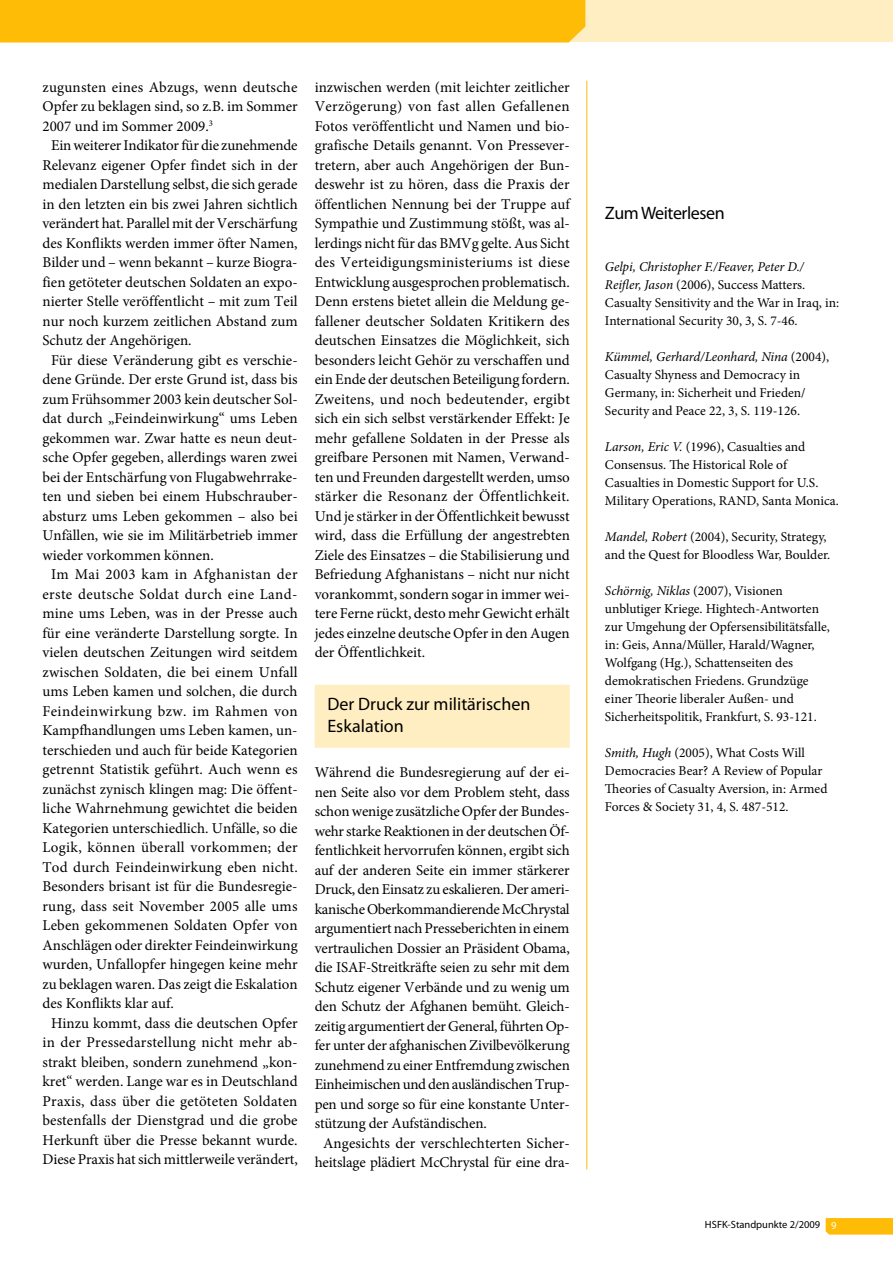
<style>
.page{position:relative;width:893px;height:1263px;background:#fff}
.page>*{position:absolute;margin:0;border:0;box-sizing:border-box;transform-origin:0 0}
.t1{font:18px/22.5px "Myriad Pro";color:#000}
.t2{font:18px "Myriad Pro";letter-spacing:-.025em;color:#000}
.t3{font:15px/19.5px "Minion Pro";color:#000;text-align:justify}
.t4{font:15px "Minion Pro";letter-spacing:-.02em;color:#000}
.t5{font:15px "Minion Pro";letter-spacing:.03em;color:#000}
.t6{font:15px "Minion Pro";letter-spacing:.025em;color:#000}
.t7{font:15px "Minion Pro";letter-spacing:.02em;color:#000}
.t8{font:13.5px/18px "Minion Pro";color:#000}
.t9{font:10.5px "Myriad Pro";color:#000}
.s1{font-style:italic}
.s2{color:#fff}
</style>
<div class="page">
<svg style="left:826px;top:1218px;width:67px;height:16px"></svg>
<div style="left:529px;top:0;width:364px;height:42px;background:#ffeec1"></div>
<div style="left:0;top:0;width:585px;height:43px;background:#ffbc07"></div>
<hr style="left:586px;top:81px;width:1px;height:1088px;background:#ffbc07">
<div style="left:315px;top:685px;width:255px;height:63px;background:#ffeec1"></div>
<p class="t3" style="left:43px;top:77px;width:256px">zugunsten eines Abzugs, wenn deutsche</p>
<p class="t3" style="left:43px;top:97px;width:257px">Opfer zu beklagen sind, so z.B. im Sommer</p>
<p class="t3" style="left:43px;top:116px;width:172px">2007 und im Sommer 2009.<sup>3</sup></p>
<p class="t3" style="left:51px;top:136px;width:248px">Ein weiterer Indikator für die zunehmende</p>
<p class="t3" style="left:43px;top:155px;width:257px">Relevanz eigener Opfer findet sich in der</p>
<p class="t3" style="left:43px;top:175px;width:256px">medialen Darstellung selbst, die sich gerade</p>
<p class="t3" style="left:43px;top:194px;width:257px">in den letzten ein bis zwei Jahren sichtlich</p>
<p class="t3" style="left:43px;top:214px;width:256px">verändert hat. Parallel mit der Verschärfung</p>
<p class="t3" style="left:43px;top:233px;width:257px">des Konflikts werden immer öfter Namen,</p>
<p class="t3" style="left:43px;top:253px;width:257px">Bilder und – wenn bekannt – kurze Biogra-</p>
<p class="t3" style="left:43px;top:272px;width:257px">fien getöteter deutschen Soldaten an expo-</p>
<p class="t3" style="left:43px;top:292px;width:257px">nierter Stelle veröffentlicht – mit zum Teil</p>
<p class="t3" style="left:43px;top:311px;width:257px">nur noch kurzem zeitlichen Abstand zum</p>
<p class="t3" style="left:43px;top:331px;width:151px">Schutz der Angehörigen.</p>
<p class="t3" style="left:51px;top:350px;width:248px">Für diese Veränderung gibt es verschie-</p>
<p class="t3" style="left:43px;top:370px;width:257px">dene Gründe. Der erste Grund ist, dass bis</p>
<p class="t3" style="left:43px;top:389px;width:257px">zum Frühsommer 2003 kein deutscher Sol-</p>
<p class="t3" style="left:43px;top:409px;width:257px">dat durch „Feindeinwirkung“ ums Leben</p>
<p class="t3" style="left:43px;top:428px;width:257px">gekommen war. Zwar hatte es neun deut-</p>
<p class="t3" style="left:43px;top:448px;width:257px">sche Opfer gegeben, allerdings waren zwei</p>
<p class="t3" style="left:43px;top:467px;width:257px">bei der Entschärfung von Flugabwehrrake-</p>
<p class="t3" style="left:43px;top:487px;width:257px">ten und sieben bei einem Hubschrauber-</p>
<p class="t3" style="left:43px;top:506px;width:257px">absturz ums Leben gekommen – also bei</p>
<p class="t3" style="left:43px;top:526px;width:257px">Unfällen, wie sie im Militärbetrieb immer</p>
<p class="t3" style="left:43px;top:545px;width:173px">wieder vorkommen können.</p>
<p class="t5" style="left:51px;top:564px;width:248px">Im Mai 2003 kam in Afghanistan der</p>
<p class="t6" style="left:43px;top:584px;width:257px">erste deutsche Soldat durch eine Land-</p>
<p class="t3" style="left:43px;top:604px;width:257px">mine ums Leben, was in der Presse auch</p>
<p class="t3" style="left:43px;top:623px;width:257px">für eine veränderte Darstellung sorgte. In</p>
<p class="t3" style="left:43px;top:643px;width:257px">vielen deutschen Zeitungen wird seitdem</p>
<p class="t3" style="left:43px;top:662px;width:257px">zwischen Soldaten, die bei einem Unfall</p>
<p class="t3" style="left:43px;top:682px;width:257px">ums Leben kamen und solchen, die durch</p>
<p class="t5" style="left:43px;top:701px;width:257px">Feindeinwirkung bzw. im Rahmen von</p>
<p class="t3" style="left:43px;top:721px;width:257px">Kampfhandlungen ums Leben kamen, un-</p>
<p class="t3" style="left:43px;top:740px;width:257px">terschieden und auch für beide Kategorien</p>
<p class="t3" style="left:43px;top:760px;width:257px">getrennt Statistik geführt. Auch wenn es</p>
<p class="t3" style="left:43px;top:779px;width:257px">zunächst zynisch klingen mag: Die öffent-</p>
<p class="t3" style="left:43px;top:799px;width:257px">liche Wahrnehmung gewichtet die beiden</p>
<p class="t3" style="left:43px;top:818px;width:257px">Kategorien unterschiedlich. Unfälle, so die</p>
<p class="t7" style="left:43px;top:837px;width:257px">Logik, können überall vorkommen; der</p>
<p class="t3" style="left:43px;top:857px;width:257px">Tod durch Feindeinwirkung eben nicht.</p>
<p class="t3" style="left:43px;top:877px;width:257px">Besonders brisant ist für die Bundesregie-</p>
<p class="t3" style="left:43px;top:896px;width:257px">rung, dass seit November 2005 alle ums</p>
<p class="t3" style="left:43px;top:916px;width:257px">Leben gekommenen Soldaten Opfer von</p>
<p class="t3" style="left:43px;top:935px;width:257px">Anschlägen oder direkter Feindeinwirkung</p>
<p class="t3" style="left:43px;top:955px;width:257px">wurden, Unfallopfer hingegen keine mehr</p>
<p class="t3" style="left:43px;top:974px;width:257px">zu beklagen waren. Das zeigt die Eskalation</p>
<p class="t3" style="left:43px;top:994px;width:133px">des Konflikts klar auf.</p>
<p class="t3" style="left:51px;top:1013px;width:248px">Hinzu kommt, dass die deutschen Opfer</p>
<p class="t3" style="left:43px;top:1033px;width:257px">in der Pressedarstellung nicht mehr ab-</p>
<p class="t3" style="left:43px;top:1052px;width:257px">strakt bleiben, sondern zunehmend „kon-</p>
<p class="t3" style="left:43px;top:1072px;width:257px">kret“ werden. Lange war es in Deutschland</p>
<p class="t3" style="left:43px;top:1091px;width:256px">Praxis, dass über die getöteten Soldaten</p>
<p class="t3" style="left:43px;top:1111px;width:257px">bestenfalls der Dienstgrad und die grobe</p>
<p class="t3" style="left:43px;top:1130px;width:257px">Herkunft über die Presse bekannt wurde.</p>
<p class="t3" style="left:43px;top:1150px;width:257px">Diese Praxis hat sich mittlerweile verändert,</p>
<p class="t3" style="left:315px;top:77px;width:257px">inzwischen werden (mit leichter zeitlicher Verzögerung) von fast allen Gefallenen Fotos veröffentlicht und Namen und bio&shy;grafische Details genannt. Von Pressever&shy;tretern, aber auch Angehörigen der Bun&shy;deswehr ist zu hören, dass die Praxis der öffentlichen Nennung bei der Truppe auf Sympathie und Zustimmung stößt, was al&shy;lerdings nicht für das BMVg gelte. Aus Sicht des Verteidigungsministeriums ist diese Entwicklung ausgesprochen problematisch.<br>Denn erstens bietet allein die Meldung ge&shy;fallener deutscher Soldaten Kritikern des deutschen Einsatzes die Möglichkeit, sich besonders leicht Gehör zu verschaffen und ein Ende der deutschen Beteiligung fordern.<br>Zweitens, und noch bedeutender, ergibt sich ein sich selbst verstärkender Effekt: Je mehr gefallene Soldaten in der Presse als greifbare Personen mit Namen, Verwand&shy;ten und Freunden dargestellt werden, umso stärker die Resonanz der Öffentlichkeit.<br>Und je stärker in der Öffentlichkeit bewusst wird, dass die Erfüllung der angestrebten Ziele des Einsatzes – die Stabilisierung und Befriedung Afghanistans – nicht nur nicht vorankommt, sondern sogar in immer wei&shy;tere Ferne rückt, desto mehr Gewicht erhält jedes einzelne deutsche Opfer in den Augen der Öffentlichkeit.</p>
<p class="t1" style="left:327px;top:692px;width:204px">Der Druck zur militärischen<br>Eskalation</p>
<p class="t3" style="left:315px;top:762px;width:257px">Während die Bundesregierung auf der ei-</p>
<p class="t3" style="left:315px;top:782px;width:257px">nen Seite also vor dem Problem steht, dass</p>
<p class="t3" style="left:315px;top:801px;width:257px">schon wenige zusätzliche Opfer der Bundes-</p>
<p class="t3" style="left:315px;top:821px;width:257px">wehr starke Reaktionen in der deutschen Öf-</p>
<p class="t3" style="left:315px;top:840px;width:257px">fentlichkeit hervorrufen können, ergibt sich</p>
<p class="t3" style="left:315px;top:860px;width:257px">auf der anderen Seite ein immer stärkerer</p>
<p class="t3" style="left:315px;top:879px;width:257px">Druck, den Einsatz zu eskalieren. Der ameri-</p>
<p class="t4" style="left:315px;top:899px;width:257px">kanische Oberkommandierende McChrystal</p>
<p class="t3" style="left:315px;top:918px;width:256px">argumentiert nach Presseberichten in einem</p>
<p class="t3" style="left:315px;top:938px;width:257px">vertraulichen Dossier an Präsident Obama,</p>
<p class="t3" style="left:315px;top:957px;width:257px">die ISAF-Streitkräfte seien zu sehr mit dem</p>
<p class="t3" style="left:315px;top:977px;width:257px">Schutz eigener Verbände und zu wenig um</p>
<p class="t3" style="left:315px;top:996px;width:257px">den Schutz der Afghanen bemüht. Gleich-</p>
<p class="t3" style="left:315px;top:1016px;width:256px">zeitig argumentiert der General, führten Op-</p>
<p class="t3" style="left:315px;top:1035px;width:257px">fer unter der afghanischen Zivilbevölkerung</p>
<p class="t3" style="left:315px;top:1055px;width:257px">zunehmend zu einer Entfremdung zwischen</p>
<p class="t4" style="left:315px;top:1074px;width:257px">Einheimischen und den ausländischen Trup-</p>
<p class="t3" style="left:315px;top:1094px;width:257px">pen und sorge so für eine konstante Unter-</p>
<p class="t3" style="left:315px;top:1113px;width:174px">stützung der Aufständischen.</p>
<p class="t3" style="left:323px;top:1133px;width:248px">Angesichts der verschlechterten Sicher-</p>
<p class="t3" style="left:315px;top:1152px;width:257px">heitslage plädiert McChrystal für eine dra-</p>
<p class="t2" style="left:605px;top:202px;width:121px">Zum Weiterlesen</p>
<p class="t8" style="left:605px;top:258px;width:236px"><span class="s1">Gelpi, Christopher F./Feaver, Peter D./ Reifler, Jason</span> (2006), Success Matters.<br>Casualty Sensitivity and the War in Iraq, in:<br>International Security 30, 3, S. 7-46.</p>
<p class="t8" style="left:605px;top:348px;width:226px"><span class="s1">Kümmel, Gerhard/Leonhard, Nina</span> (2004), Casualty Shyness and Democracy in Germany, in: Sicherheit und Frieden/ Security and Peace 22, 3, S. 119-126.</p>
<p class="t8" style="left:605px;top:438px;width:235px"><span class="s1">Larson, Eric V.</span> (1996), Casualties and Consensus. The Historical Role of Casualties in Domestic Support for U.S.<br>Military Operations, RAND, Santa Monica.</p>
<p class="t8" style="left:605px;top:528px;width:227px"><span class="s1">Mandel, Robert</span> (2004), Security, Strategy, and the Quest for Bloodless War, Boulder.</p>
<p class="t8" style="left:605px;top:582px;width:226px"><span class="s1">Schörnig, Niklas</span> (2007), Visionen unblutiger Kriege. Hightech-Antworten zur Umgehung der Opfersensibilitätsfalle, in: Geis, Anna/Müller, Harald/Wagner, Wolfgang (Hg.), Schattenseiten des demokratischen Friedens. Grundzüge einer Theorie liberaler Außen- und Sicherheitspolitik, Frankfurt, S. 93-121.</p>
<p class="t8" style="left:605px;top:744px;width:224px"><span class="s1">Smith, Hugh</span> (2005), What Costs Will Democracies Bear? A Review of Popular Theories of Casualty Aversion, in: Armed Forces &amp; Society 31, 4, S. 487-512.</p>
<p class="t9" style="left:705px;top:1218px;width:133px">HSFK-Standpunkte 2/2009 <span class="s2">9</span></p>
</div>
